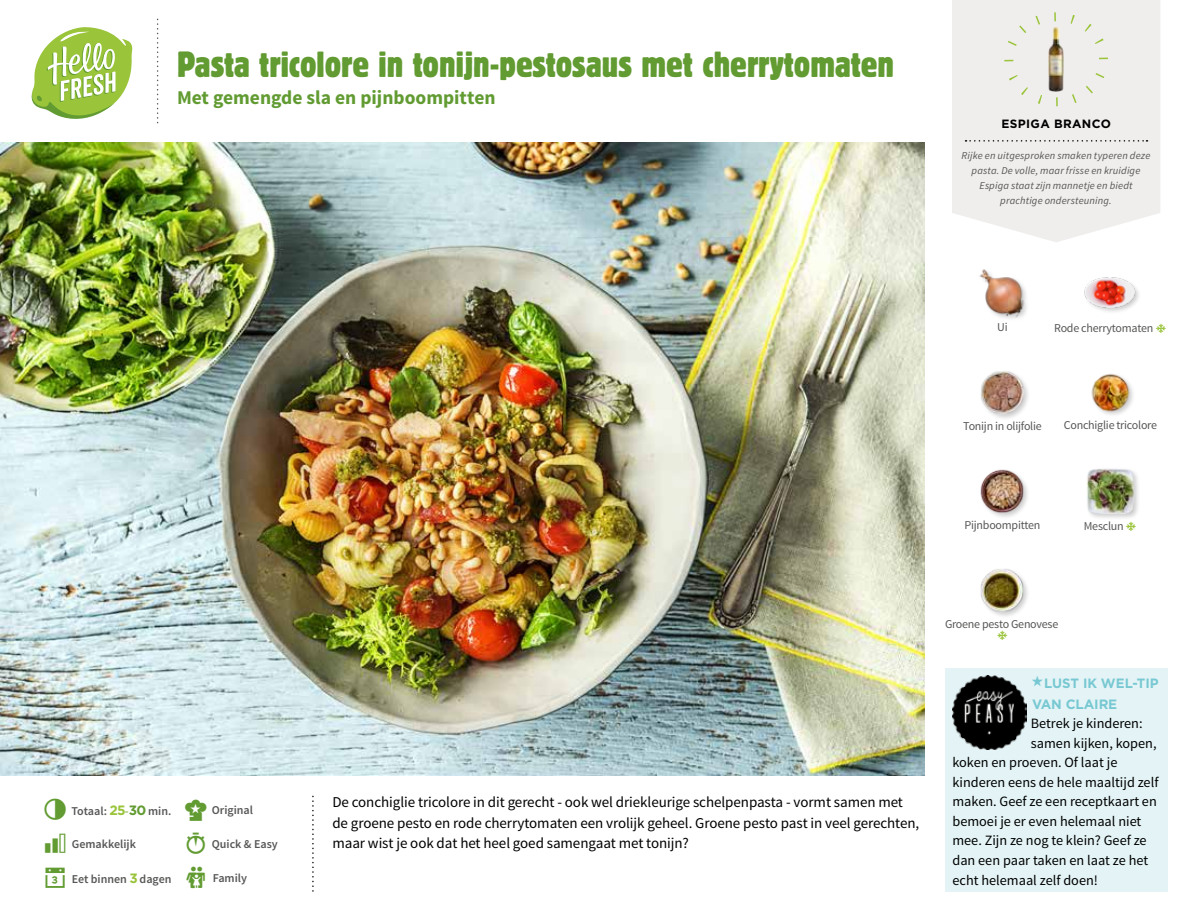
<style>
.page{position:relative;width:1188px;height:918px;background:#fff}
.page>*{position:absolute;margin:0;border:0;box-sizing:border-box;transform-origin:0 0}
.t1{font:condensed 36px "Block Berthold BQ";color:#619b31}
.t2{font:25.5px "hellofresh icon font";color:#619b31}
.t3{font:700 19.5px "Source Sans Pro";color:#619b31}
.t4{font:15px/20.5px "Source Sans Pro";letter-spacing:-.005em;color:#000}
.t5{font:14.25px "Source Sans Pro";color:#000}
.t6{font:700 13.5px/20.5px "Gotham";letter-spacing:-.01em;color:#77c8d2}
.t7{font:12px "Source Sans Pro";letter-spacing:-.02em;color:#575756}
.t8{font:600 12px "Source Sans Pro";color:#575756}
.t9{font:700 12px "Gotham";letter-spacing:.03em;color:#000}
.t10{font:italic 10.5px/14.7px "Source Sans Pro";letter-spacing:.015em;color:#575756;text-align:center}
.s1{font-family:"Gotham";font-weight:700;font-size:13.5px;color:#9ac43a}
.s2{color:#87ac54}
.s3{font-family:"Gotham";font-weight:700;font-size:13.5px;color:#619b31}
</style>
<div class="page">
<svg style="left:31px;top:27px;width:102px;height:92px"></svg>
<img style="left:0;top:142px;width:925px;height:634px">
<div style="left:952px;top:0;width:208px;height:242px;background:#f0eeed"></div>
<svg style="left:966px;top:140px;width:182px;height:2px"></svg>
<div style="left:1004px;top:12px;width:104px;height:94px;border:9px dashed #9ac43a;border-radius:50%"></div>
<img style="left:1084px;top:277px;width:55px;height:35px">
<div style="left:1085px;top:467px;width:55px;height:54px;background:#000;opacity:.2"></div>
<img style="left:1085px;top:467px;width:50px;height:49px">
<img style="left:1091px;top:373px;width:42px;height:42px">
<img style="left:979px;top:269px;width:48px;height:50px">
<img style="left:980px;top:469px;width:48px;height:48px">
<img style="left:980px;top:569px;width:48px;height:47px">
<img style="left:981px;top:371px;width:47px;height:48px">
<img style="left:1049px;top:28px;width:14px;height:63px">
<div style="left:945px;top:669px;width:223px;height:223px;background:#e4f4f6"></div>
<img style="left:952px;top:676px;width:75px;height:74px">
<h1 class="t1" style="left:177px;top:44px;width:718px">Pasta tricolore in tonijn-pestosaus met cherrytomaten</h1>
<h3 class="t3" style="left:177px;top:85px;width:320px">Met gemengde sla en pijnboompitten</h3>
<p class="t9" style="left:1001px;top:116px;width:111px">ESPIGA BRANCO</p>
<p class="t10" style="left:962px;top:149px;width:190px">Rijke en uitgesproken smaken typeren deze pasta. De volle, maar frisse en kruidige Espiga staat zijn mannetje en biedt prachtige ondersteuning.</p>
<p class="t7" style="left:997px;top:319px;width:12px">Ui</p>
<p class="t7" style="left:1054px;top:321px;width:101px">Rode cherrytomaten</p>
<p class="t7" style="left:963px;top:418px;width:80px">Tonijn in olijfolie</p>
<p class="t7" style="left:1064px;top:418px;width:95px">Conchiglie tricolore</p>
<p class="t7" style="left:965px;top:517px;width:78px">Pijnboompitten</p>
<p class="t7" style="left:1084px;top:519px;width:41px">Mesclun</p>
<p class="t8" style="left:71px;top:803px;width:101px">Totaal: <span class="s1">25</span><span class="s2">-</span><span class="s3">30</span> min.</p>
<p class="t8" style="left:212px;top:803px;width:43px">Original</p>
<p class="t4" style="left:332px;top:792px;width:588px">De conchiglie tricolore in dit gerecht - ook wel driekleurige schelpenpasta - vormt samen met de groene pesto en rode cherrytomaten een vrolijk geheel. Groene pesto past in veel gerechten,</p>
<p class="t8" style="left:72px;top:837px;width:66px">Gemakkelijk</p>
<p class="t8" style="left:212px;top:837px;width:68px">Quick &amp; Easy</p>
<p class="t4" style="left:332px;top:833px;width:358px">maar wist je ook dat het heel goed samengaat met tonijn?</p>
<p class="t8" style="left:72px;top:871px;width:101px">Eet binnen <span class="s1">3</span> dagen</p>
<p class="t8" style="left:213px;top:870px;width:36px">Family</p>
<h2 class="t2" style="left:43px;top:866px;width:27px">▪</h2>
<p class="t7" style="left:945px;top:616px;width:115px">Groene pesto Genovese</p>
<p class="t6" style="left:1031px;top:673px;width:129px">▼LUST IK WEL-TIP<br>VAN CLAIRE</p>
<p class="t5" style="left:1031px;top:715px;width:113px">Betrek je kinderen:</p>
<p class="t5" style="left:1031px;top:734px;width:127px">samen kijken, kopen,</p>
<p class="t5" style="left:952px;top:754px;width:166px">koken en proeven. Of laat je</p>
<p class="t5" style="left:952px;top:773px;width:208px">kinderen eens de hele maaltijd zelf</p>
<p class="t5" style="left:952px;top:793px;width:206px">maken. Geef ze een receptkaart en</p>
<p class="t5" style="left:952px;top:812px;width:190px">bemoei je er even helemaal niet</p>
<p class="t5" style="left:952px;top:832px;width:196px">mee. Zijn ze nog te klein? Geef ze</p>
<p class="t5" style="left:952px;top:851px;width:197px">dan een paar taken en laat ze het</p>
<p class="t5" style="left:952px;top:871px;width:147px">echt helemaal zelf doen!</p>
</div>
